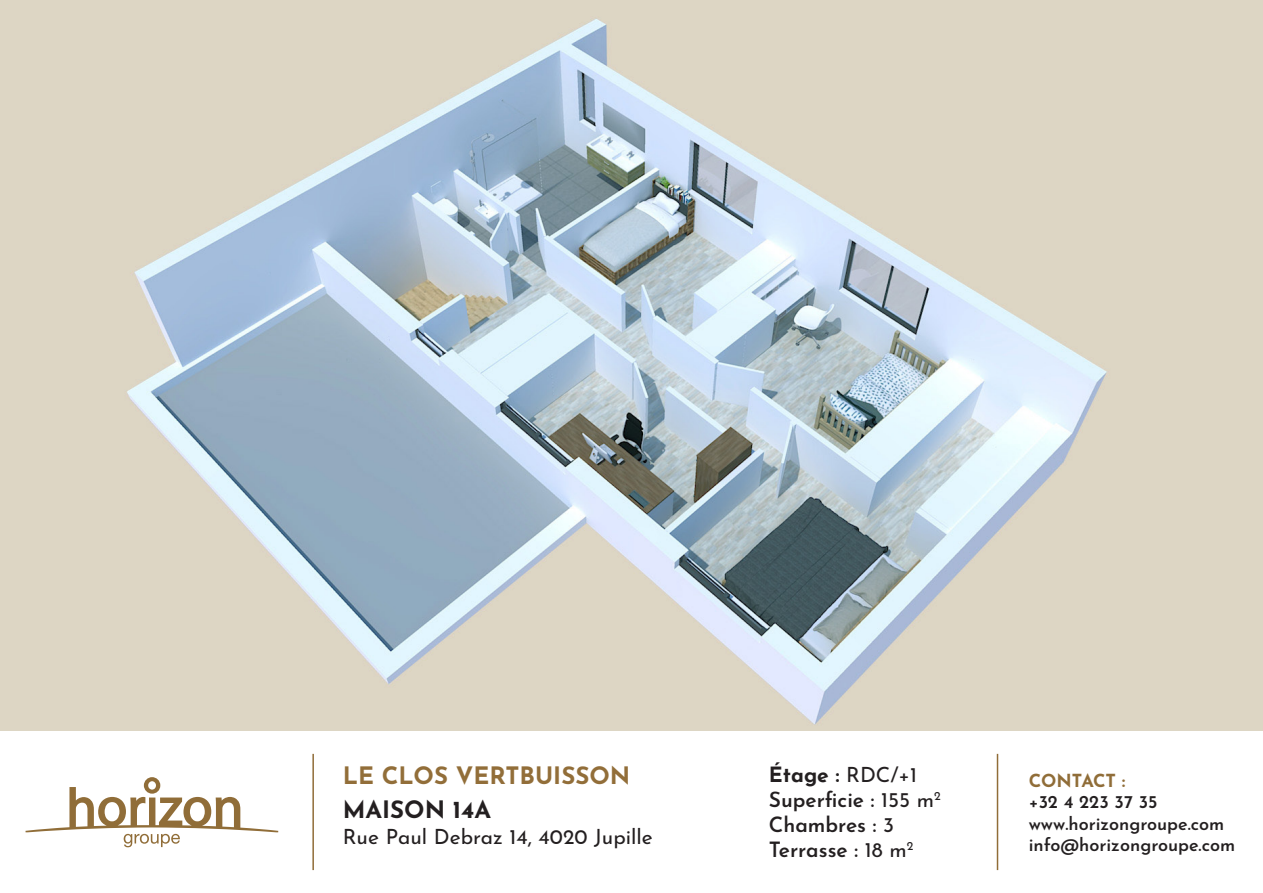
<style>
.page{position:relative;width:1263px;height:893px;background:#fff}
.page>*{position:absolute;margin:0;border:0;box-sizing:border-box;transform-origin:0 0}
.t1{font:700 24px "Josefin Sans";color:#926e39}
.t2{font:700 24px "Josefin Sans";color:#231f20}
.t3{font:600 21px "Josefin Sans";color:#231f20}
.t4{font:21px "Josefin Sans";color:#231f20}
.t5{font:700 21px "Josefin Sans";color:#231f20}
.t6{font:600 18px "Josefin Sans";color:#231f20}
.t7{font:700 18px "Josefin Sans";color:#906d38}
.s1{font-weight:400}
</style>
<div class="page">
<img style="left:0;top:0;width:1263px;height:731px">
<hr style="left:312px;top:754px;width:2px;height:116px;background:#906d38">
<hr style="left:997px;top:754px;width:1px;height:116px;background:#906d38">
<svg style="left:26px;top:777px;width:252px;height:70px"></svg>
<p class="t1" style="left:343px;top:754px;width:289px">LE CLOS VERTBUISSON</p>
<p class="t2" style="left:343px;top:788px;width:150px">MAISON 14A</p>
<p class="t4" style="left:343px;top:819px;width:311px">Rue Paul Debraz 14, 4020 Jupille</p>
<p class="t5" style="left:769px;top:755px;width:150px">Étage : <span class="s1">RDC/+1</span></p>
<p class="t3" style="left:769px;top:781px;width:173px">Superficie : <span class="s1">155 m</span><sup>2</sup></p>
<p class="t3" style="left:769px;top:807px;width:127px">Chambres : <span class="s1">3</span></p>
<p class="t3" style="left:769px;top:832px;width:146px">Terrasse : <span class="s1">18 m</span><sup>2</sup></p>
<p class="t7" style="left:1029px;top:764px;width:98px">CONTACT :</p>
<p class="t6" style="left:1029px;top:786px;width:130px">+32 4 223 37 35</p>
<p class="t6" style="left:1029px;top:808px;width:197px">www.horizongroupe.com</p>
<p class="t6" style="left:1029px;top:830px;width:208px">info@horizongroupe.com</p>
</div>
